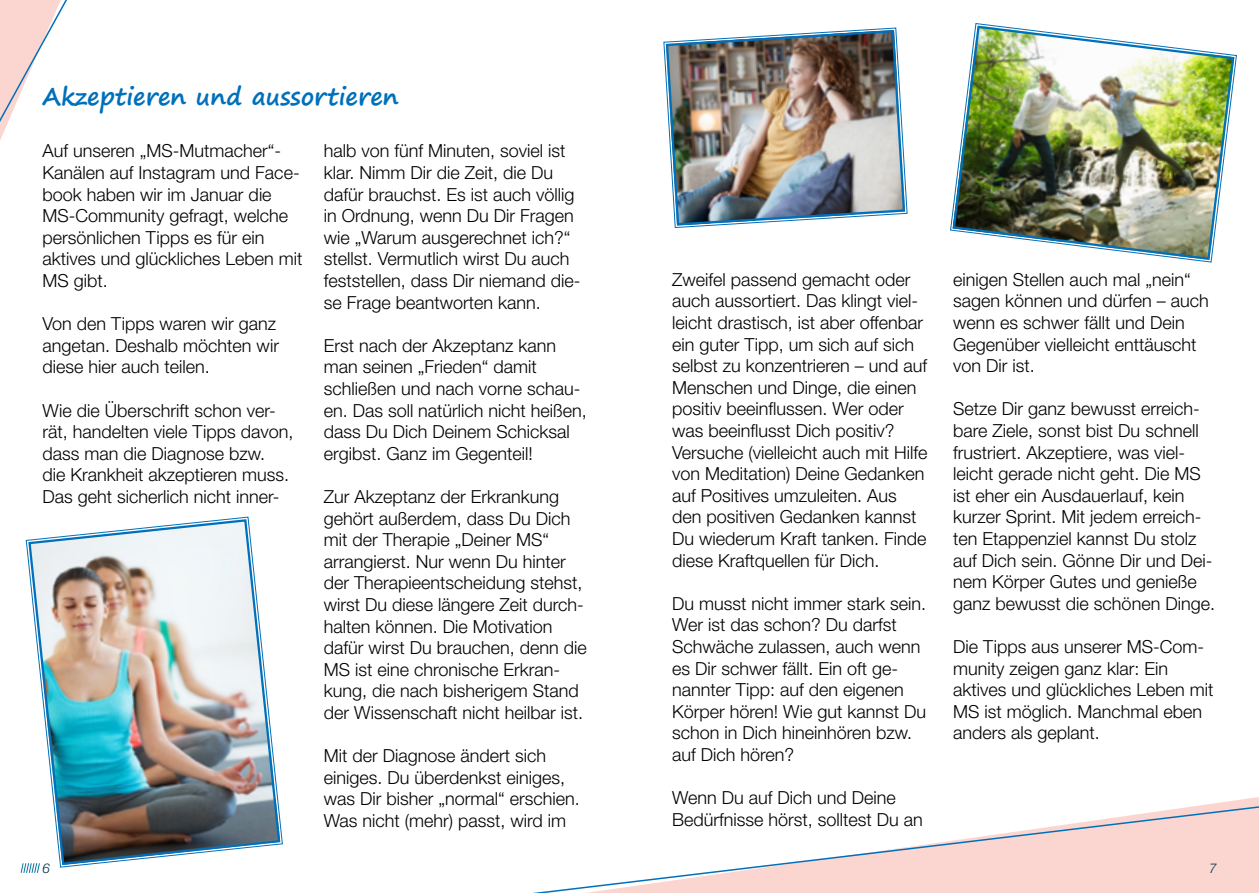
<style>
.page{position:relative;width:1259px;height:893px;background:#fff}
.page>*{position:absolute;margin:0;border:0;box-sizing:border-box;transform-origin:0 0}
.t1{font:700 24px "Segoe Print";color:#0070ba}
.t2{font:300 18px/21.6px "Helvetica Neue LT Std";color:#000}
.t3{font:italic 300 13.5px "Helvetica Neue LT Std";color:#002e46}
</style>
<div class="page">
<svg style="left:0;top:0;width:67px;height:140px"></svg>
<svg style="left:20px;top:863px;width:19px;height:10px"></svg>
<img style="left:27px;top:518px;width:254px;height:348px">
<img style="left:664px;top:29px;width:242px;height:198px">
<img style="left:951px;top:24px;width:284px;height:237px">
<svg style="left:533px;top:804px;width:726px;height:89px"></svg>
<h2 class="t1" style="left:43px;top:75px;width:358px">Akzeptieren und aussortieren</h2>
<p class="t2" style="left:43px;top:140px;width:262px">Auf unseren „MS-Mutmacher“-<br>Kanälen auf Instagram und Face&shy;book haben wir im Januar die<br>MS-Community gefragt, welche persönlichen Tipps es für ein aktives und glückliches Leben mit<br>MS gibt.</p>
<p class="t2" style="left:43px;top:313px;width:238px">Von den Tipps waren wir ganz angetan. Deshalb möchten wir diese hier auch teilen.</p>
<p class="t2" style="left:43px;top:399px;width:252px">Wie die Überschrift schon ver&shy;rät, handelten viele Tipps davon, dass man die Diagnose bzw.<br>die Krankheit akzeptieren muss.<br>Das geht sicherlich nicht inner-</p>
<p class="t2" style="left:324px;top:140px;width:258px">halb von fünf Minuten, soviel ist klar. Nimm Dir die Zeit, die Du dafür brauchst. Es ist auch völlig in Ordnung, wenn Du Dir Fragen wie „Warum ausgerechnet ich?“ stellst. Vermutlich wirst Du auch feststellen, dass Dir niemand die&shy;se Frage beantworten kann.</p>
<p class="t2" style="left:324px;top:334px;width:265px">Erst nach der Akzeptanz kann man seinen „Frieden“ damit schließen und nach vorne schau&shy;en. Das soll natürlich nicht heißen, dass Du Dich Deinem Schicksal ergibst. Ganz im Gegenteil!</p>
<p class="t2" style="left:324px;top:485px;width:265px">Zur Akzeptanz der Erkrankung gehört außerdem, dass Du Dich mit der Therapie „Deiner MS“ arrangierst. Nur wenn Du hinter der Therapieentscheidung stehst, wirst Du diese längere Zeit durch&shy;halten können. Die Motivation dafür wirst Du brauchen, denn die<br>MS ist eine chronische Erkran&shy;kung, die nach bisherigem Stand der Wissenschaft nicht heilbar ist.</p>
<p class="t2" style="left:324px;top:745px;width:243px">Mit der Diagnose ändert sich einiges. Du überdenkst einiges,</p>
<p class="t2" style="left:672px;top:268px;width:257px">Zweifel passend gemacht oder auch aussortiert. Das klingt viel&shy;leicht drastisch, ist aber offenbar ein guter Tipp, um sich auf sich selbst zu konzentrieren – und auf<br>Menschen und Dinge, die einen positiv beeinfussen. Wer oder was beeinfusst Dich positiv?<br>Versuche (vielleicht auch mit Hilfe von Meditation) Deine Gedanken auf Positives umzuleiten. Aus den positiven Gedanken kannst<br>Du wiederum Kraft tanken. Finde diese Kraftquellen für Dich.</p>
<p class="t2" style="left:672px;top:592px;width:256px">Du musst nicht immer stark sein.<br>Wer ist das schon? Du darfst<br>Schwäche zulassen, auch wenn es Dir schwer fällt. Ein oft ge&shy;nannter Tipp: auf den eigenen<br>Körper hören! Wie gut kannst Du schon in Dich hineinhören bzw. auf Dich hören?</p>
<p class="t2" style="left:324px;top:788px;width:258px">was Dir bisher „normal“ erschien.</p>
<p class="t2" style="left:672px;top:787px;width:225px">Wenn Du auf Dich und Deine</p>
<p class="t2" style="left:324px;top:809px;width:244px">Was nicht (mehr) passt, wird im</p>
<p class="t2" style="left:672px;top:808px;width:252px">Bedürfnisse hörst, solltest Du an</p>
<p class="t2" style="left:953px;top:268px;width:257px">einigen Stellen auch mal „nein“ sagen können und dürfen – auch wenn es schwer fällt und Dein<br>Gegenüber vielleicht enttäuscht von Dir ist.</p>
<p class="t2" style="left:953px;top:398px;width:263px">Setze Dir ganz bewusst erreich&shy;bare Ziele, sonst bist Du schnell frustriert. Akzeptiere, was viel&shy;leicht gerade nicht geht. Die MS ist eher ein Ausdauerlauf, kein kurzer Sprint. Mit jedem erreich&shy;ten Etappenziel kannst Du stolz auf Dich sein. Gönne Dir und Dei&shy;nem Körper Gutes und genieße ganz bewusst die schönen Dinge.</p>
<p class="t2" style="left:953px;top:635px;width:262px">Die Tipps aus unserer MS-Com&shy;munity zeigen ganz klar: Ein aktives und glückliches Leben mit<br>MS ist möglich. Manchmal eben anders als geplant.</p>
<p class="t3" style="left:42px;top:860px;width:9px">6</p>
<p class="t3" style="left:1209px;top:860px;width:9px">7</p>
</div>
